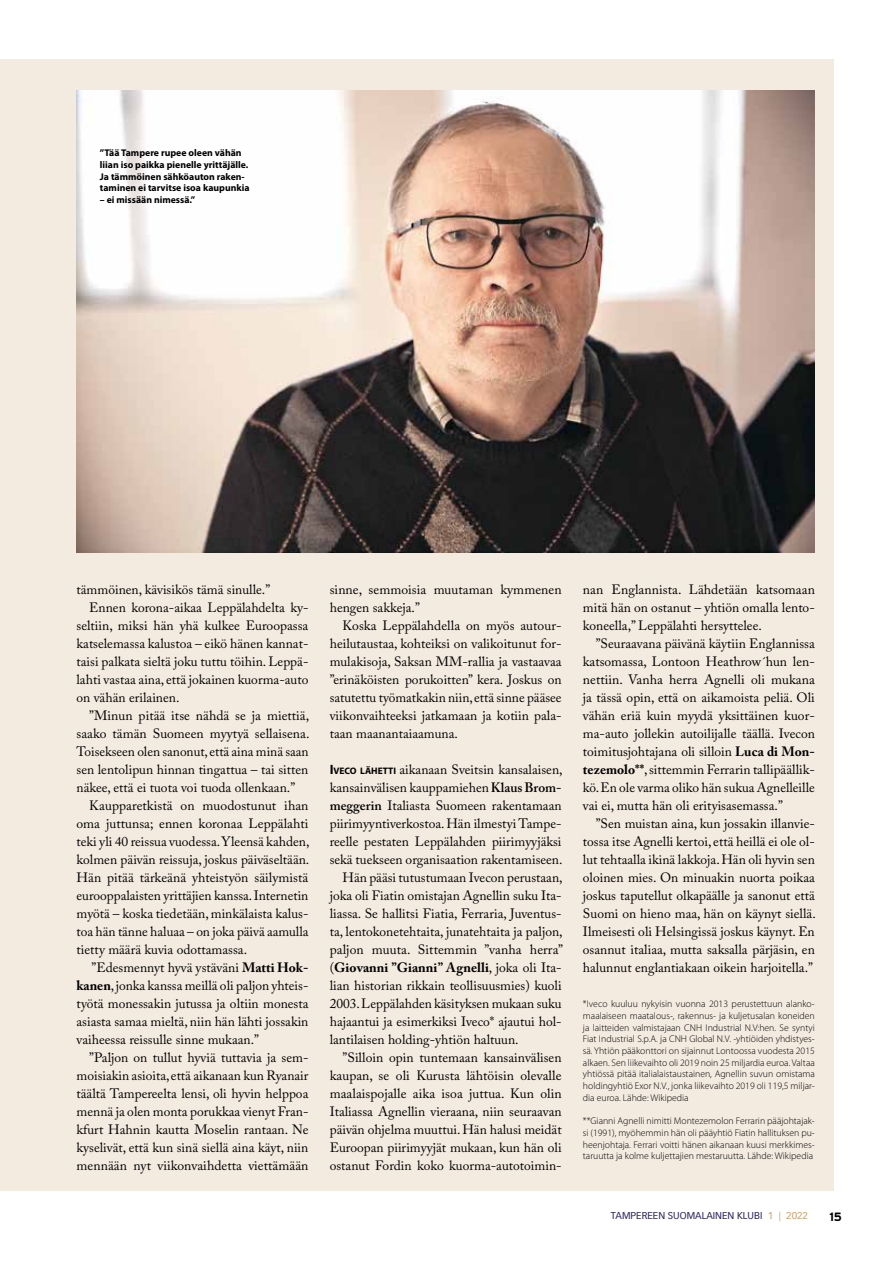
<style>
.page{position:relative;width:893px;height:1263px;background:#fff}
.page>*{position:absolute;margin:0;border:0;box-sizing:border-box;transform-origin:0 0}
.t1{font:13.5px/18px "Adobe Caslon Pro";color:#000;text-align:justify}
.t2{font:700 13.5px "Adobe Caslon Pro";color:#000}
.t3{font:700 12px "Interstate";color:#000}
.t4{font:300 9.75px/11.7px "Myriad Pro";color:#000;text-align:justify}
.t5{font:700 9.75px/11.7px "Myriad Pro";color:#000}
.t6{font:9.75px "Vectora LT Std";color:#29235c}
.s1{font-weight:700}
.s2{font-family:"Myriad Pro";font-weight:700}
.s3{font-family:"Myriad Pro";font-weight:700;font-size:9.45px}
.s4{font-weight:600}
.s5{font-weight:400}
.s6{color:#ca9e67}
</style>
<div class="page">
<div style="left:0;top:60px;width:833px;height:1131px;background:#f4ebe0"></div>
<img style="left:77px;top:90px;width:738px;height:462px">
<p class="t5" style="left:100px;top:147px;width:151px">”Tää Tampere rupee oleen vähän liian iso paikka pienelle yrittäjälle.<br>Ja tämmöinen sähköauton raken&shy;taminen ei tarvitse isoa kaupunkia</p>
<p class="t5" style="left:100px;top:193px;width:97px">– ei missään nimessä.”</p>
<p class="t1" style="left:77px;top:580px;width:195px">tämmöinen, kävisikös tämä sinulle.”</p>
<p class="t1" style="left:89px;top:598px;width:221px">Ennen korona-aikaa Leppälahdelta ky-</p>
<p class="t1" style="left:77px;top:616px;width:233px">seltiin, miksi hän yhä kulkee Euroopassa</p>
<p class="t1" style="left:77px;top:634px;width:233px">katselemassa kalustoa – eikö hänen kannat-</p>
<p class="t1" style="left:77px;top:652px;width:233px">taisi palkata sieltä joku tuttu töihin. Leppä-</p>
<p class="t1" style="left:77px;top:670px;width:233px">lahti vastaa aina, että jokainen kuorma-auto</p>
<p class="t1" style="left:77px;top:688px;width:104px">on vähän erilainen.</p>
<p class="t1" style="left:89px;top:706px;width:221px">”Minun pitää itse nähdä se ja miettiä,</p>
<p class="t1" style="left:77px;top:724px;width:234px">saako tämän Suomeen myytyä sellaisena.</p>
<p class="t1" style="left:77px;top:742px;width:234px">Toisekseen olen sanonut, että aina minä saan</p>
<p class="t1" style="left:77px;top:760px;width:233px">sen lentolipun hinnan tingattua – tai sitten</p>
<p class="t1" style="left:77px;top:778px;width:220px">näkee, että ei tuota voi tuoda ollenkaan.”</p>
<p class="t1" style="left:89px;top:796px;width:221px">Kaupparetkistä on muodostunut ihan</p>
<p class="t1" style="left:77px;top:814px;width:233px">oma juttunsa; ennen koronaa Leppälahti</p>
<p class="t1" style="left:77px;top:832px;width:234px">teki yli 40 reissua vuodessa. Yleensä kahden,</p>
<p class="t1" style="left:77px;top:850px;width:234px">kolmen päivän reissuja, joskus päiväseltään.</p>
<p class="t1" style="left:77px;top:868px;width:233px">Hän pitää tärkeänä yhteistyön säilymistä</p>
<p class="t1" style="left:77px;top:886px;width:233px">eurooppalaisten yrittäjien kanssa. Internetin</p>
<p class="t1" style="left:77px;top:904px;width:233px">myötä – koska tiedetään, minkälaista kalus-</p>
<p class="t1" style="left:77px;top:922px;width:234px">toa hän tänne haluaa – on joka päivä aamulla</p>
<p class="t1" style="left:77px;top:940px;width:172px">tietty määrä kuvia odottamassa.</p>
<p class="t1" style="left:92px;top:958px;width:218px">”Edesmennyt hyvä ystäväni <span class="s1">Matti Hok-</span></p>
<p class="t1" style="left:77px;top:976px;width:233px"><span class="s1">kanen</span>, jonka kanssa meillä oli paljon yhteis-</p>
<p class="t1" style="left:77px;top:994px;width:233px">työtä monessakin jutussa ja oltiin monesta</p>
<p class="t1" style="left:77px;top:1012px;width:233px">asiasta samaa mieltä, niin hän lähti jossakin</p>
<p class="t1" style="left:77px;top:1030px;width:184px">vaiheessa reissulle sinne mukaan.”</p>
<p class="t1" style="left:89px;top:1048px;width:221px">”Paljon on tullut hyviä tuttavia ja sem-</p>
<p class="t1" style="left:77px;top:1066px;width:233px">moisiakin asioita, että aikanaan kun Ryanair</p>
<p class="t1" style="left:77px;top:1084px;width:233px">täältä Tampereelta lensi, oli hyvin helppoa</p>
<p class="t1" style="left:77px;top:1102px;width:233px">mennä ja olen monta porukkaa vienyt Fran-</p>
<p class="t1" style="left:77px;top:1120px;width:233px">kfurt Hahnin kautta Moselin rantaan. Ne</p>
<p class="t1" style="left:77px;top:1138px;width:233px">kyselivät, että kun sinä siellä aina käyt, niin</p>
<p class="t1" style="left:77px;top:1156px;width:233px">mennään nyt viikonvaihdetta viettämään</p>
<p class="t1" style="left:330px;top:580px;width:233px">sinne, semmoisia muutaman kymmenen hengen sakkeja.”</p>
<p class="t1" style="left:330px;top:616px;width:233px;text-indent:13px">Koska Leppälahdella on myös autour&shy;heilutaustaa, kohteiksi on valikoitunut for&shy;mulakisoja, Saksan MM-rallia ja vastaavaa ”erinäköisten porukoitten” kera. Joskus on satutettu työmatkakin niin, että sinne pääsee viikonvaihteeksi jatkamaan ja kotiin pala&shy;taan maanantaiaamuna.</p>
<p class="t1" style="left:330px;top:760px;width:234px"><span class="s2">I</span> <span class="s3">VECO LÄHETTI</span> aikanaan Sveitsin kansalaisen,</p>
<p class="t1" style="left:330px;top:778px;width:233px">kansainvälisen kauppamiehen <span class="s4">Klaus Brom-</span></p>
<p class="t1" style="left:330px;top:796px;width:233px"><span class="s4">meggerin</span> Italiasta Suomeen rakentamaan</p>
<p class="t1" style="left:330px;top:814px;width:233px">piirimyyntiverkostoa. Hän ilmestyi Tampe-</p>
<p class="t1" style="left:330px;top:832px;width:233px">reelle pestaten Leppälahden piirimyyjäksi</p>
<p class="t1" style="left:330px;top:850px;width:234px">sekä tuekseen organisaation rakentamiseen.</p>
<p class="t1" style="left:342px;top:868px;width:222px">Hän pääsi tutustumaan Ivecon perustaan,</p>
<p class="t1" style="left:330px;top:886px;width:233px">joka oli Fiatin omistajan Agnellin suku Ita-</p>
<p class="t1" style="left:330px;top:904px;width:233px">liassa. Se hallitsi Fiatia, Ferraria, Juventus-</p>
<p class="t1" style="left:330px;top:922px;width:234px">ta, lentokonetehtaita, junatehtaita ja paljon,</p>
<p class="t1" style="left:330px;top:940px;width:235px">paljon muuta. Sittemmin ”vanha herra”</p>
<p class="t2" style="left:330px;top:959px;width:233px"><span class="s5">(</span>Giovanni ”Gianni” Agnelli<span class="s5">, joka oli Ita-</span></p>
<p class="t1" style="left:330px;top:976px;width:233px">lian historian rikkain teollisuusmies) kuoli</p>
<p class="t1" style="left:330px;top:994px;width:233px">2003. Leppälahden käsityksen mukaan suku</p>
<p class="t1" style="left:330px;top:1012px;width:233px">hajaantui ja esimerkiksi Iveco* ajautui hol-</p>
<p class="t1" style="left:330px;top:1030px;width:190px">lantilaisen holding-yhtiön haltuun.</p>
<p class="t1" style="left:342px;top:1048px;width:221px">”Silloin opin tuntemaan kansainvälisen</p>
<p class="t1" style="left:330px;top:1066px;width:233px">kaupan, se oli Kurusta lähtöisin olevalle</p>
<p class="t1" style="left:330px;top:1084px;width:233px">maalaispojalle aika isoa juttua. Kun olin</p>
<p class="t1" style="left:330px;top:1102px;width:233px">Italiassa Agnellin vieraana, niin seuraavan</p>
<p class="t1" style="left:330px;top:1120px;width:233px">päivän ohjelma muuttui. Hän halusi meidät</p>
<p class="t1" style="left:330px;top:1138px;width:233px">Euroopan piirimyyjät mukaan, kun hän oli</p>
<p class="t1" style="left:330px;top:1156px;width:233px">ostanut Fordin koko kuorma-autotoimin-</p>
<p class="t1" style="left:583px;top:580px;width:234px">nan Englannista. Lähdetään katsomaan mitä hän on ostanut – yhtiön omalla lento&shy;koneella,” Leppälahti hersyttelee.</p>
<p class="t1" style="left:583px;top:634px;width:233px;text-indent:13px">”Seuraavana päivänä käytiin Englannissa katsomassa, Lontoon Heathrow´hun len&shy;nettiin. Vanha herra Agnelli oli mukana ja tässä opin, että on aikamoista peliä. Oli vähän eriä kuin myydä yksittäinen kuor&shy;ma-auto jollekin autoilijalle täällä. Ivecon toimitusjohtajana oli silloin <span class="s1">Luca di Mon&shy;tezemolo**</span>, sittemmin Ferrarin tallipäällik&shy;kö. En ole varma oliko hän sukua Agnelleille vai ei, mutta hän oli erityisasemassa.”</p>
<p class="t1" style="left:583px;top:814px;width:234px;text-indent:13px">”Sen muistan aina, kun jossakin illanvie&shy;tossa itse Agnelli kertoi, että heillä ei ole ol&shy;lut tehtaalla ikinä lakkoja. Hän oli hyvin sen oloinen mies. On minuakin nuorta poikaa joskus taputellut olkapäälle ja sanonut että Suomi on hieno maa, hän on käynyt siellä.<br>Ilmeisesti oli Helsingissä joskus käynyt. En osannut italiaa, mutta saksalla pärjäsin, en halunnut englantiakaan oikein harjoitella.”</p>
<p class="t4" style="left:583px;top:998px;width:233px">*Iveco kuuluu nykyisin vuonna 2013 perustettuun alanko&shy;maalaiseen maatalous-, rakennus- ja kuljetusalan koneiden ja laitteiden valmistajaan CNH Industrial N.V:hen. Se syntyi Fiat Industrial S.p.A. ja CNH Global N.V. -yhtiöiden yhdistyes&shy;sä. Yhtiön pääkonttori on sijainnut Lontoossa vuodesta 2015 alkaen. Sen liikevaihto oli 2019 noin 25 miljardia euroa. Valtaa yhtiössä pitää italialaistaustainen, Agnellin suvun omistama holdingyhtiö Exor N.V., jonka liikevaihto 2019 oli 119,5 miljar&shy;dia euroa. Lähde: Wikipedia</p>
<p class="t4" style="left:583px;top:1115px;width:233px">**Gianni Agnelli nimitti Montezemolon Ferrarin pääjohtajak&shy;si (1991), myöhemmin hän oli pääyhtiö Fiatin hallituksen pu&shy;heenjohtaja. Ferrari voitti hänen aikanaan kuusi merkkimes&shy;taruutta ja kolme kuljettajien mestaruutta. Lähde: Wikipedia</p>
<p class="t6" style="left:611px;top:1210px;width:198px">TAMPEREEN SUOMALAINEN KLUBI <span class="s6">1 | 2022</span></p>
<p class="t3" style="left:829px;top:1210px;width:14px">15</p>
</div>
